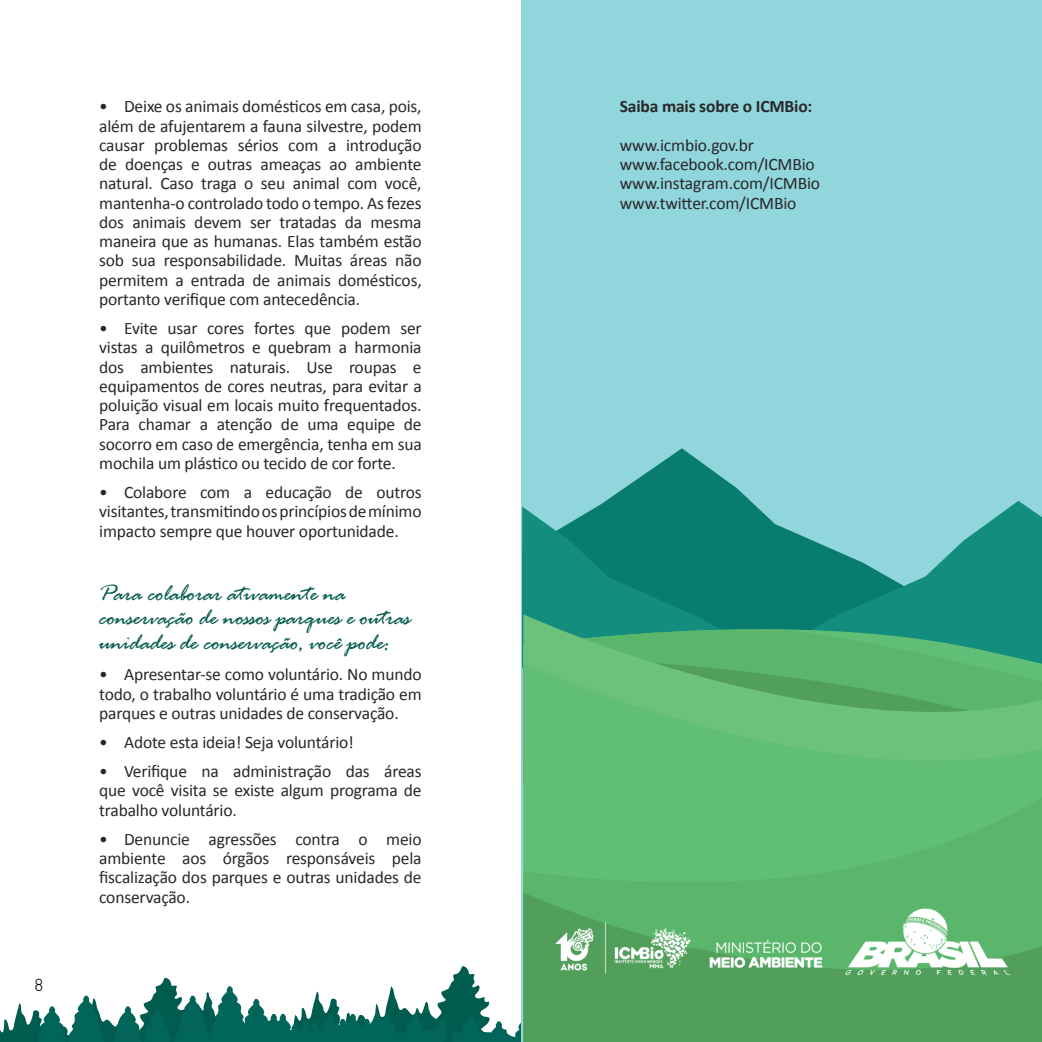
<style>
.page{position:relative;width:1042px;height:1042px;background:#fff}
.page>*{position:absolute;margin:0;border:0;box-sizing:border-box;transform-origin:0 0}
.t1{font:italic 24.5px/24.5px "Rage";letter-spacing:-.02em;color:#065c4e}
.t2{font:17.5px/19.2px "Calibri";letter-spacing:-.01em;color:#292829;text-align:justify}
.t3{font:700 17.5px "Calibri";letter-spacing:-.01em;color:#292829}
.t4{font:300 17.5px "Humanist 521 BT";color:#000101}
</style>
<div class="page">
<svg style="left:0;top:966px;width:521px;height:76px"></svg>
<div style="left:521px;top:0;width:521px;height:1042px;background:#91d5dd"></div>
<svg style="left:598px;top:448px;width:153px;height:58px;fill:#077c6f"></svg>
<svg style="left:522px;top:506px;width:222px;height:162px;background:#14867a"></svg>
<svg style="left:744px;top:501px;width:298px;height:57px"></svg>
<svg style="left:523px;top:558px;width:519px;height:275px;background:#4bad76"></svg>
<svg style="left:523px;top:833px;width:519px;height:209px;background:#58ae67"></svg>
<img style="left:499px;top:886px;width:543px;height:111px">
<p class="t4" style="left:35px;top:974px;width:10px">8</p>
<p class="t2" style="left:99px;top:97px;width:324px">• Deixe os animais domésticos em casa, pois, além de afujentarem a fauna silvestre, podem causar problemas sérios com a introdução de doenças e outras ameaças ao ambiente natural. Caso traga o seu animal com você, mantenha-o controlado todo o tempo. As fezes dos animais devem ser tratadas da mesma maneira que as humanas. Elas também estão sob sua responsabilidade. Muitas áreas não permitem a entrada de animais domésticos, portanto verifique com antecedência.</p>
<p class="t2" style="left:99px;top:319px;width:324px">• Evite usar cores fortes que podem ser vistas a quilômetros e quebram a harmonia dos ambientes naturais. Use roupas e equipamentos de cores neutras, para evitar a poluição visual em locais muito frequentados.<br>Para chamar a atenção de uma equipe de socorro em caso de emergência, tenha em sua mochila um plástico ou tecido de cor forte.</p>
<p class="t2" style="left:99px;top:483px;width:324px">• Colabore com a educação de outros visitantes, transmitindo os princípios de mínimo impacto sempre que houver oportunidade.</p>
<h1 class="t1" style="left:99px;top:583px;width:313px">Para colaborar ativamente na conservação de nossos parques e outras unidades de conservação, você pode:</h1>
<p class="t2" style="left:99px;top:665px;width:324px">• Apresentar-se como voluntário. No mundo todo, o trabalho voluntário é uma tradição em parques e outras unidades de conservação.</p>
<p class="t2" style="left:99px;top:732px;width:256px">• Adote esta ideia! Seja voluntário!</p>
<p class="t2" style="left:99px;top:762px;width:324px">• Verifique na administração das áreas que você visita se existe algum programa de trabalho voluntário.</p>
<p class="t2" style="left:99px;top:829px;width:324px">• Denuncie agressões contra o meio ambiente aos órgãos responsáveis pela fiscalização dos parques e outras unidades de conservação.</p>
<p class="t3" style="left:620px;top:96px;width:194px">Saiba mais sobre o ICMBio:</p>
<p class="t2" style="left:620px;top:135px;width:202px;text-align:left">www.icmbio.gov.br www.facebook.com/ICMBio www.instagram.com/ICMBio www.twitter.com/ICMBio</p>
</div>
